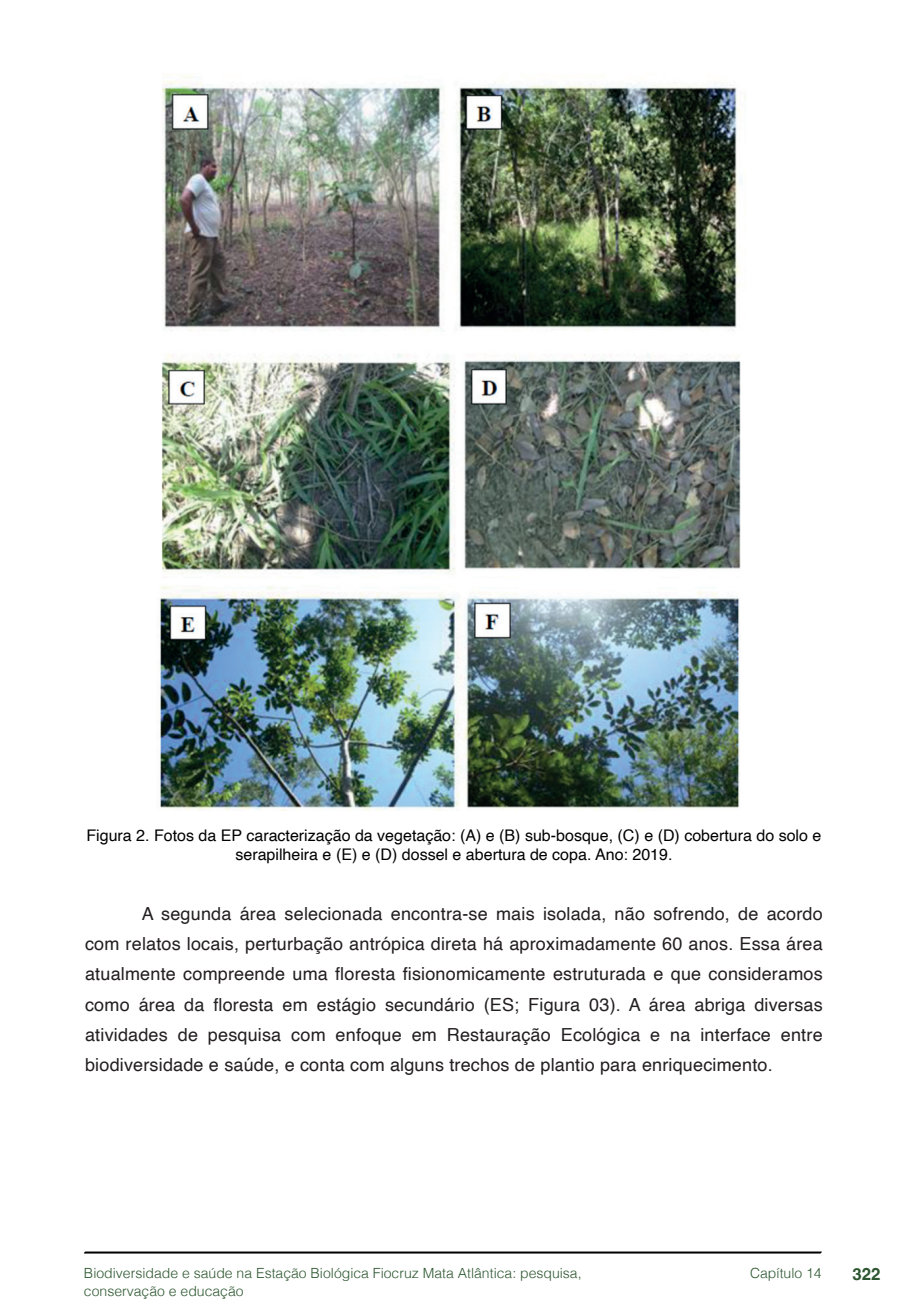
<style>
.page{position:relative;width:908px;height:1304px;background:#fff}
.page>*{position:absolute;margin:0;border:0;box-sizing:border-box;transform-origin:0 0}
.t1{font:18px/30px "Helvetica";letter-spacing:.01em;color:#231f20;text-align:justify}
.t2{font:700 16.8px "Helvetica";color:#2d5730}
.t3{font:16px/19.2px "Helvetica";color:#000;text-align:center}
.t4{font:300 14px/18px "Helvetica";color:#2d5730}
</style>
<div class="page">
<svg style="left:84px;top:1251px;width:737px;height:3px;background:#515151"></svg>
<img style="left:158px;top:74px;width:588px;height:737px">
<p class="t3" style="left:86px;top:827px;width:736px">Figura 2. Fotos da EP caracterização da vegetação: (A) e (B) sub-bosque, (C) e (D) cobertura do solo e serapilheira e (E) e (D) dossel e abertura de copa. Ano: 2019.</p>
<p class="t1" style="left:85px;top:900px;width:738px;text-indent:57px">A segunda área selecionada encontra-se mais isolada, não sofrendo, de acordo com relatos locais, perturbação antrópica direta há aproximadamente 60 anos. Essa área atualmente compreende uma floresta fisionomicamente estruturada e que consideramos como área da floresta em estágio secundário (ES; Figura 03). A área abriga diversas atividades de pesquisa com enfoque em Restauração Ecológica e na interface entre biodiversidade e saúde, e conta com alguns trechos de plantio para enriquecimento.</p>
<p class="t4" style="left:84px;top:1263px;width:499px">Biodiversidade e saúde na Estação Biológica Fiocruz Mata Atlântica: pesquisa, conservação e educação</p>
<p class="t4" style="left:749px;top:1263px;width:73px">Capítulo 14</p>
<p class="t2" style="left:851px;top:1264px;width:30px">322</p>
</div>
